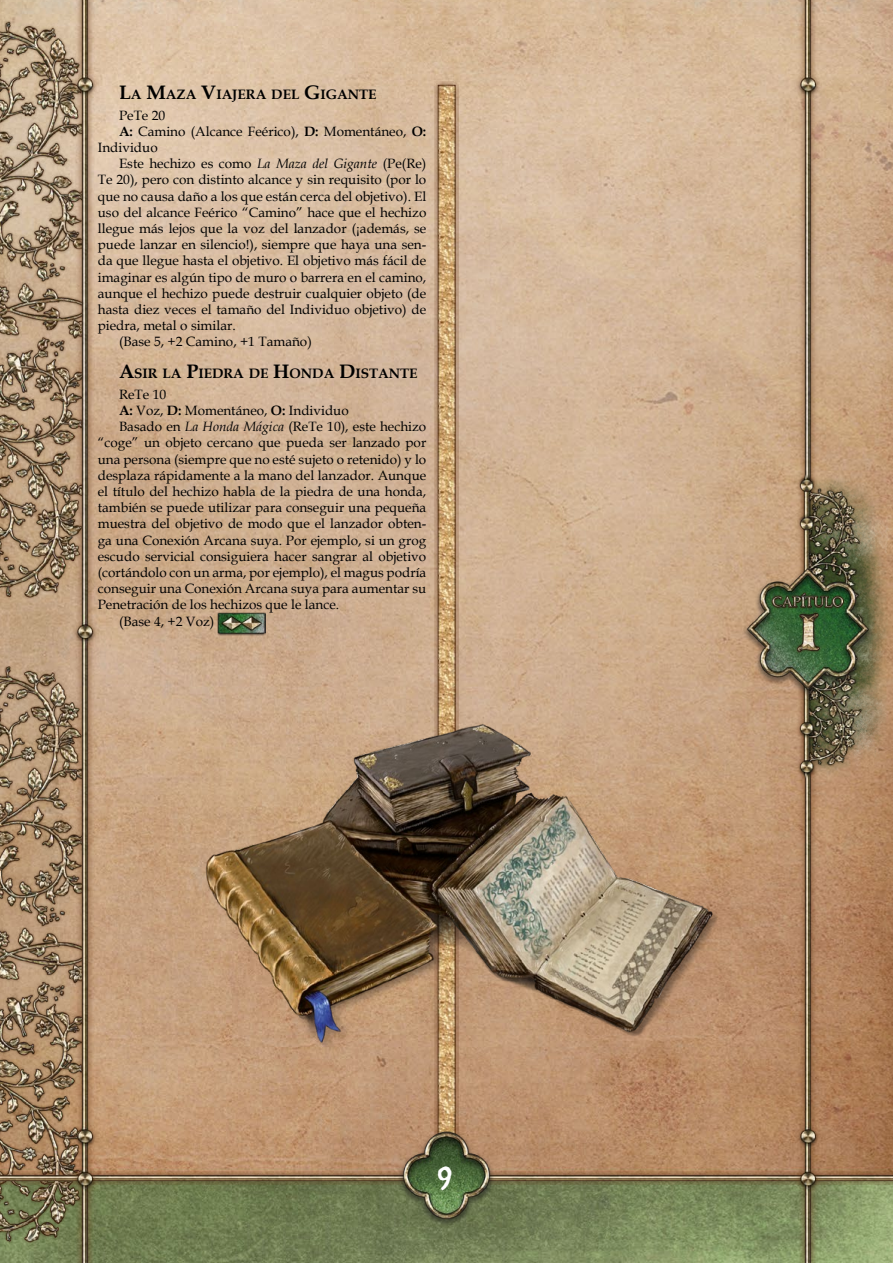
<style>
.page{position:relative;width:893px;height:1263px;background:#fff}
.page>*{position:absolute;margin:0;border:0;box-sizing:border-box;transform-origin:0 0}
.t1{font:36px "JSL Blackletter";color:#fff}
.t2{font:700 13.65px "Book Antiqua";color:#000}
.t3{font:13.5px "Book Antiqua";color:#000}
.s1{font-size:19.5px}
.s2{font-weight:700}
.s3{font-style:italic}
</style>
<div class="page">
<img style="left:0;top:0;width:893px;height:1263px">
<img style="left:434px;top:81px;width:25px;height:1046px">
<img style="left:0;top:5px;width:72px;height:1253px">
<img style="left:0;top:1171px;width:893px;height:13px">
<img style="left:72px;top:0;width:26px;height:1263px">
<img style="left:795px;top:0;width:26px;height:1263px">
<img style="left:188px;top:700px;width:538px;height:363px">
<img style="left:396px;top:1127px;width:101px;height:101px">
<img style="left:218px;top:612px;width:47px;height:24px">
<img style="left:797px;top:474px;width:96px;height:305px">
<img style="left:740px;top:564px;width:135px;height:136px">
<img style="left:771px;top:609px;width:74px;height:60px">
<img style="left:769px;top:590px;width:77px;height:19px">
<p class="t2" style="left:119px;top:85px;width:258px"><span class="s1">L</span>A <span class="s1">M</span>AZA <span class="s1">V</span>IAJERA DEL <span class="s1">G</span>IGANTE</p>
<p class="t3" style="left:119px;top:106px;width:48px">PeTe 20</p>
<p class="t3" style="left:119px;top:122px;width:309px"><span class="s2">A:</span> Camino (Alcance Feérico), <span class="s2">D:</span> Momentáneo, <span class="s2">O:</span></p>
<p class="t3" style="left:98px;top:138px;width:61px">Individuo</p>
<p class="t3" style="left:119px;top:154px;width:309px">Este hechizo es como <span class="s3">La Maza del Gigante</span> (Pe(Re)</p>
<p class="t3" style="left:98px;top:170px;width:330px">Te 20), pero con distinto alcance y sin requisito (por lo</p>
<p class="t3" style="left:98px;top:187px;width:330px">que no causa daño a los que están cerca del objetivo). El</p>
<p class="t3" style="left:98px;top:203px;width:330px">uso del alcance Feérico “Camino” hace que el hechizo</p>
<p class="t3" style="left:98px;top:219px;width:330px">llegue más lejos que la voz del lanzador (¡además, se</p>
<p class="t3" style="left:98px;top:235px;width:330px">puede lanzar en silencio!), siempre que haya una sen-</p>
<p class="t3" style="left:98px;top:251px;width:330px">da que llegue hasta el objetivo. El objetivo más fácil de</p>
<p class="t3" style="left:98px;top:268px;width:330px">imaginar es algún tipo de muro o barrera en el camino,</p>
<p class="t3" style="left:98px;top:284px;width:330px">aunque el hechizo puede destruir cualquier objeto (de</p>
<p class="t3" style="left:98px;top:300px;width:330px">hasta diez veces el tamaño del Individuo objetivo) de</p>
<p class="t3" style="left:98px;top:316px;width:140px">piedra, metal o similar.</p>
<p class="t3" style="left:119px;top:332px;width:194px">(Base 5, +2 Camino, +1 Tamaño)</p>
<p class="t2" style="left:119px;top:364px;width:299px"><span class="s1">A</span>SIR LA <span class="s1">P</span>IEDRA DE <span class="s1">H</span>ONDA <span class="s1">D</span>ISTANTE</p>
<p class="t3" style="left:119px;top:385px;width:49px">ReTe 10</p>
<p class="t3" style="left:119px;top:401px;width:231px"><span class="s2">A:</span> Voz, <span class="s2">D:</span> Momentáneo, <span class="s2">O:</span> Individuo</p>
<p class="t3" style="left:119px;top:417px;width:309px">Basado en <span class="s3">La Honda Mágica</span> (ReTe 10), este hechizo</p>
<p class="t3" style="left:98px;top:433px;width:330px">“coge” un objeto cercano que pueda ser lanzado por</p>
<p class="t3" style="left:98px;top:450px;width:330px">una persona (siempre que no esté sujeto o retenido) y lo</p>
<p class="t3" style="left:98px;top:466px;width:330px">desplaza rápidamente a la mano del lanzador. Aunque</p>
<p class="t3" style="left:98px;top:482px;width:330px">el título del hechizo habla de la piedra de una honda,</p>
<p class="t3" style="left:98px;top:498px;width:330px">también se puede utilizar para conseguir una pequeña</p>
<p class="t3" style="left:98px;top:514px;width:330px">muestra del objetivo de modo que el lanzador obten-</p>
<p class="t3" style="left:98px;top:531px;width:330px">ga una Conexión Arcana suya. Por ejemplo, si un grog</p>
<p class="t3" style="left:98px;top:547px;width:330px">escudo servicial consiguiera hacer sangrar al objetivo</p>
<p class="t3" style="left:98px;top:563px;width:330px">(cortándolo con un arma, por ejemplo), el magus podría</p>
<p class="t3" style="left:98px;top:579px;width:330px">conseguir una Conexión Arcana suya para aumentar su</p>
<p class="t3" style="left:98px;top:595px;width:243px">Penetración de los hechizos que le lance.</p>
<p class="t3" style="left:119px;top:612px;width:97px">(Base 4, +2 Voz)</p>
<h1 class="t1" style="left:438px;top:1157px;width:17px">9</h1>
</div>
